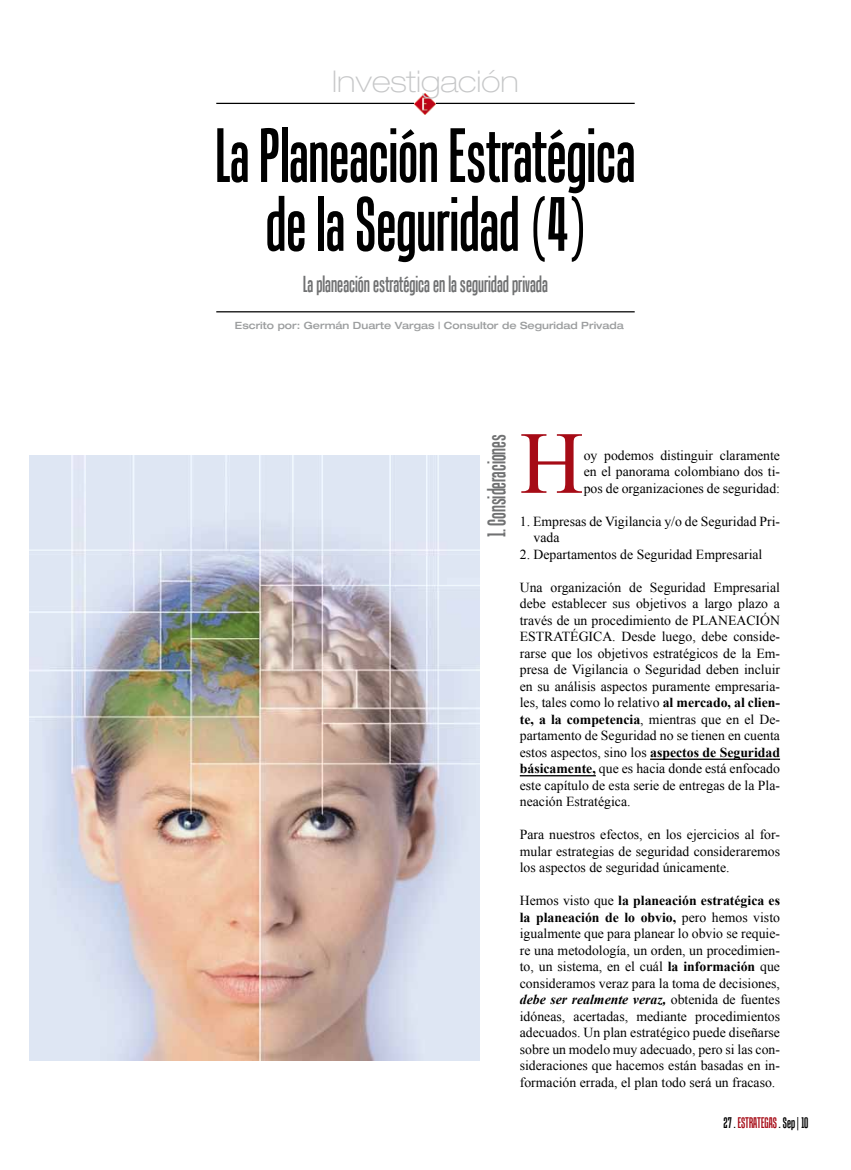
<style>
.page{position:relative;width:851px;height:1170px;background:#fff}
.page>*{position:absolute;margin:0;border:0;box-sizing:border-box;transform-origin:0 0}
.t1{font:88.5px "Times New Roman";color:#a60b16}
.t2{font:75px/68.8px "Tandelle";color:#000;text-align:center}
.t3{font:100 expanded 30px "Helvetica Neue LT Std";color:#c6c7c8}
.t4{font:25px "Tandelle";color:#707172}
.t5{font:22.5px "Tandelle";color:#707172}
.t6{font:15px "Tandelle";color:#000}
.t7{font:13.75px/16.5px "Times New Roman";color:#000;text-align:justify}
.t8{font:500 expanded 10px "Helvetica Neue LT Std";color:#9c9e9f}
.s1{font-weight:700}
.s2{font-weight:700;font-style:italic}
.s3{color:#a60b16}
</style>
<div class="page">
<hr style="left:650px;top:758px;width:130px;height:1px;background:#000">
<hr style="left:519px;top:775px;width:76px;height:1px;background:#000">
<hr style="left:216px;top:103px;width:418px;height:1px;background:#000">
<hr style="left:216px;top:311px;width:418px;height:1px;background:#000">
<img style="left:415px;top:93px;width:21px;height:21px">
<img style="left:30px;top:455px;width:449px;height:605px">
<h3 class="t3" style="left:332px;top:64px;width:188px">Investigación</h3>
<h2 class="t2" style="left:216px;top:121px;width:421px">La Planeación Estratégica de la Seguridad (4)</h2>
<h3 class="t5" style="left:303px;top:272px;width:246px">La planeación estratégica en la seguridad privada</h3>
<p class="t8" style="left:235px;top:319px;width:390px">Escrito por: Germán Duarte Vargas | Consultor de Seguridad Privada</p>
<h3 class="t4" style="left:483px;top:538px;width:105px;rotate:-90deg">1. Consideraciones</h3>
<h1 class="t1" style="left:519px;top:414px;width:65px">H</h1>
<p class="t7" style="left:583px;top:446px;width:198px">oy podemos distinguir claramente en el panorama colombiano dos ti-- pos de organizaciones de seguridad:</p>
<p class="t7" style="left:533px;top:512px;width:248px;text-indent:-14px">1. Empresas de Vigilancia y/o de Seguridad Pri-- vada</p>
<p class="t7" style="left:519px;top:545px;width:244px">2. Departamentos de Seguridad Empresarial</p>
<p class="t7" style="left:519px;top:578px;width:262px">Una organización de Seguridad Empresarial debe establecer sus objetivos a largo plazo a través de un procedimiento de PLANEACIÓN ESTRATÉGICA. Desde luego, debe conside-- rarse que los objetivos estratégicos de la Em-- presa de Vigilancia o Seguridad deben incluir en su análisis aspectos puramente empresaria-- les, tales como lo relativo <span class="s1">al mercado, al clien-- te, a la competencia</span>, mientras que en el De-- partamento de Seguridad no se tienen en cuenta estos aspectos, sino los <span class="s1">aspectos de Seguridad básicamente,</span> que es hacia donde está enfocado este capítulo de esta serie de entregas de la Pla-- neación Estratégica.</p>
<p class="t7" style="left:519px;top:826px;width:262px">Para nuestros efectos, en los ejercicios al for-- mular estrategias de seguridad consideraremos los aspectos de seguridad únicamente.</p>
<p class="t7" style="left:519px;top:892px;width:262px">Hemos visto que <span class="s1">la planeación estratégica es la planeación de lo obvio,</span> pero hemos visto igualmente que para planear lo obvio se requie-- re una metodología, un orden, un procedimien-- to, un sistema, en el cuál <span class="s1">la información</span> que consideramos veraz para la toma de decisiones, <span class="s2">debe ser realmente veraz,</span> obtenida de fuentes idóneas, acertadas, mediante procedimientos adecuados. Un plan estratégico puede diseñarse sobre un modelo muy adecuado, pero si las con-- sideraciones que hacemos están basadas en in-- formación errada, el plan todo será un fracaso.</p>
<p class="t6" style="left:723px;top:1114px;width:86px">27 . <span class="s3">ESTRATEGAS</span> . Sep | 10</p>
</div>
